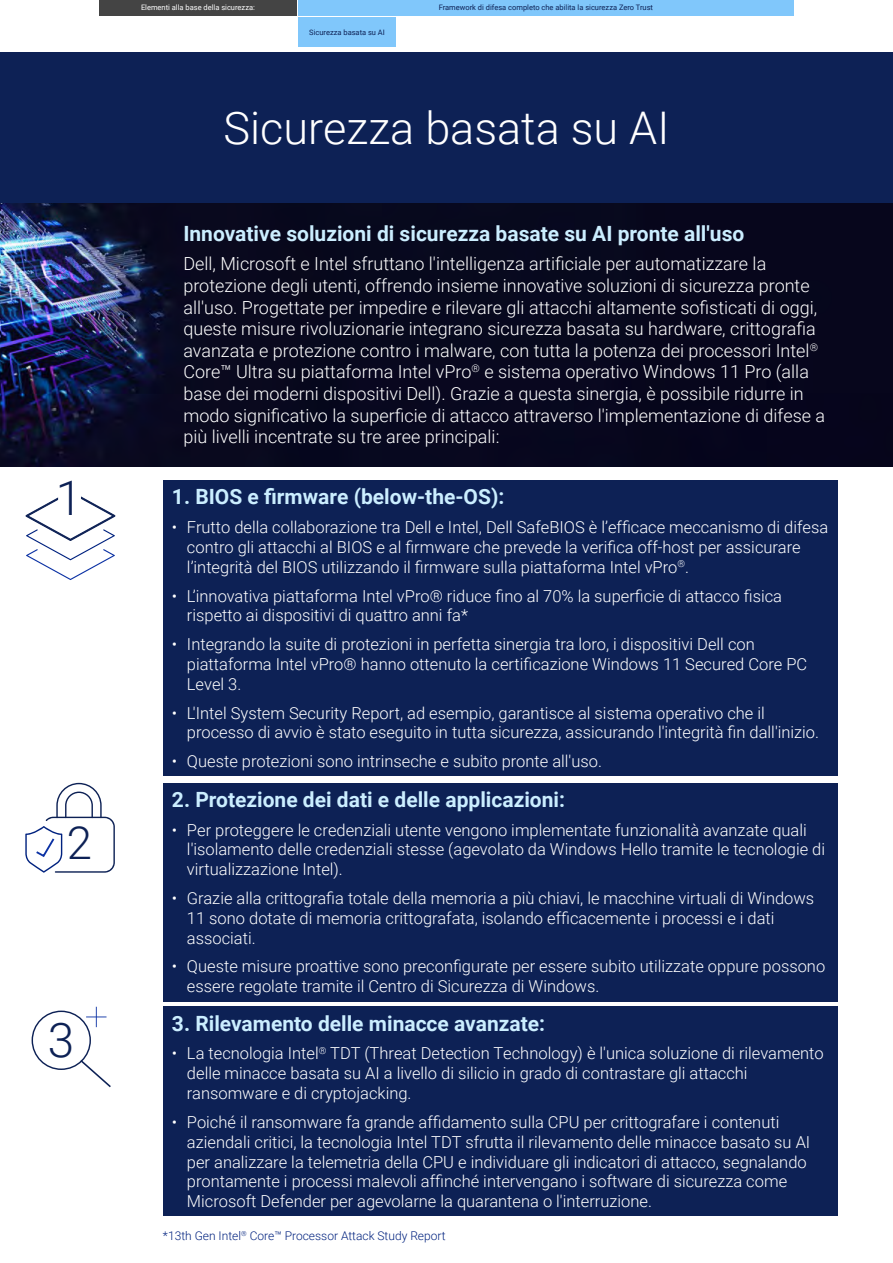
<style>
.page{position:relative;width:893px;height:1263px;background:#fff}
.page>*{position:absolute;margin:0;border:0;box-sizing:border-box;transform-origin:0 0}
.t1{font:300 47.7px "Roboto";color:#0d2155}
.t2{font:300 45.6px "Roboto";color:#0d2155}
.t3{font:300 45px "Roboto";color:#fff}
.t4{font:700 21px "Roboto";color:#cbeeff}
.t5{font:300 18px/21.6px "Roboto";color:#fff}
.t6{font:300 16.5px/19.8px "Roboto";color:#fff}
.t7{font:300 12px "Roboto";color:#00227f}
.t8{font:7.5px "Roboto";color:#0d2155}
.t9{font:7.5px "Roboto";color:#fff}
</style>
<div class="page">
<div style="left:0;top:53px;width:893px;height:150px;background:#0d2155"></div>
<div style="left:99px;top:0;width:198px;height:15px;background:#444"></div>
<img style="left:0;top:203px;width:893px;height:264px">
<div style="left:298px;top:17px;width:98px;height:30px;background:#80c7fb"></div>
<div style="left:163px;top:480px;width:674px;height:296px;background:#0d2155"></div>
<div style="left:163px;top:783px;width:674px;height:218px;background:#0d2155"></div>
<div style="left:163px;top:1007px;width:674px;height:209px;background:#0d2155"></div>
<div style="left:298px;top:0;width:496px;height:15px;background:#80c7fb"></div>
<svg style="left:32px;top:1007px;width:79px;height:80px"></svg>
<svg style="left:25px;top:783px;width:90px;height:90px"></svg>
<svg style="left:25px;top:496px;width:91px;height:84px"></svg>
<h1 class="t1" style="left:56px;top:465px;width:28px">1</h1>
<h2 class="t2" style="left:67px;top:810px;width:27px">2</h2>
<h1 class="t1" style="left:48px;top:1006px;width:28px">3</h1>
<p class="t9" style="left:141px;top:2px;width:115px">Elementi alla base della sicurezza:</p>
<p class="t8" style="left:309px;top:27px;width:77px">Sicurezza basata su AI</p>
<p class="t8" style="left:439px;top:2px;width:216px">Framework di difesa completo che abilita la sicurezza Zero Trust</p>
<h3 class="t3" style="left:224px;top:96px;width:447px">Sicurezza basata su AI</h3>
<p class="t4" style="left:183px;top:219px;width:562px">Innovative soluzioni di sicurezza basate su AI pronte all'uso</p>
<p class="t5" style="left:183px;top:253px;width:643px">Dell, Microsoft e Intel sfruttano l'intelligenza artificiale per automatizzare la protezione degli utenti, offrendo insieme innovative soluzioni di sicurezza pronte all'uso. Progettate per impedire e rilevare gli attacchi altamente sofisticati di oggi, queste misure rivoluzionarie integrano sicurezza basata su hardware, crittografia avanzata e protezione contro i malware, con tutta la potenza dei processori Intel<sup>® </sup>Core™ Ultra su piattaforma Intel vPro<sup>®</sup> e sistema operativo Windows 11 Pro (alla base dei moderni dispositivi Dell). Grazie a questa sinergia, è possibile ridurre in modo significativo la superficie di attacco attraverso l'implementazione di difese a più livelli incentrate su tre aree principali:</p>
<p class="t4" style="left:172px;top:482px;width:334px">1. BIOS e firmware (below-the-OS):</p>
<p class="t6" style="left:187px;top:517px;width:643px;text-indent:-15px">• Frutto della collaborazione tra Dell e Intel, Dell SafeBIOS è l’efficace meccanismo di difesa contro gli attacchi al BIOS e al firmware che prevede la verifica off-host per assicurare l’integrità del BIOS utilizzando il firmware sulla piattaforma Intel vPro<sup>®</sup>.</p>
<p class="t6" style="left:187px;top:585px;width:597px;text-indent:-15px">• L’innovativa piattaforma Intel vPro® riduce fino al 70% la superficie di attacco fisica rispetto ai dispositivi di quattro anni fa*</p>
<p class="t6" style="left:187px;top:634px;width:622px;text-indent:-15px">• Integrando la suite di protezioni in perfetta sinergia tra loro, i dispositivi Dell con piattaforma Intel vPro® hanno ottenuto la certificazione Windows 11 Secured Core PC<br>Level 3.</p>
<p class="t6" style="left:187px;top:702px;width:634px;text-indent:-15px">• L'Intel System Security Report, ad esempio, garantisce al sistema operativo che il processo di avvio è stato eseguito in tutta sicurezza, assicurando l'integrità fin dall'inizio.</p>
<p class="t6" style="left:172px;top:751px;width:432px">• Queste protezioni sono intrinseche e subito pronte all'uso.</p>
<p class="t4" style="left:172px;top:785px;width:395px">2. Protezione dei dati e delle applicazioni:</p>
<p class="t6" style="left:187px;top:819px;width:640px;text-indent:-15px">• Per proteggere le credenziali utente vengono implementate funzionalità avanzate quali l'isolamento delle credenziali stesse (agevolato da Windows Hello tramite le tecnologie di virtualizzazione Intel).</p>
<p class="t6" style="left:187px;top:888px;width:629px;text-indent:-15px">• Grazie alla crittografia totale della memoria a più chiavi, le macchine virtuali di Windows<br>11 sono dotate di memoria crittografata, isolando efficacemente i processi e i dati associati.</p>
<p class="t6" style="left:187px;top:956px;width:640px;text-indent:-15px">• Queste misure proattive sono preconfigurate per essere subito utilizzate oppure possono essere regolate tramite il Centro di Sicurezza di Windows.</p>
<p class="t4" style="left:172px;top:1008px;width:375px">3. Rilevamento delle minacce avanzate:</p>
<p class="t6" style="left:187px;top:1043px;width:638px;text-indent:-15px">• La tecnologia Intel<sup>®</sup> TDT (Threat Detection Technology) è l'unica soluzione di rilevamento delle minacce basata su AI a livello di silicio in grado di contrastare gli attacchi ransomware e di cryptojacking.</p>
<p class="t6" style="left:187px;top:1111px;width:625px;text-indent:-15px">• Poiché il ransomware fa grande affidamento sulla CPU per crittografare i contenuti aziendali critici, la tecnologia Intel TDT sfrutta il rilevamento delle minacce basato su AI per analizzare la telemetria della CPU e individuare gli indicatori di attacco, segnalando prontamente i processi malevoli affinché intervengano i software di sicurezza come Microsoft Defender per agevolarne la quarantena o l'interruzione.</p>
<p class="t7" style="left:163px;top:1227px;width:284px">*13th Gen Intel<sup>®</sup> Core™ Processor Attack Study Report</p>
</div>
